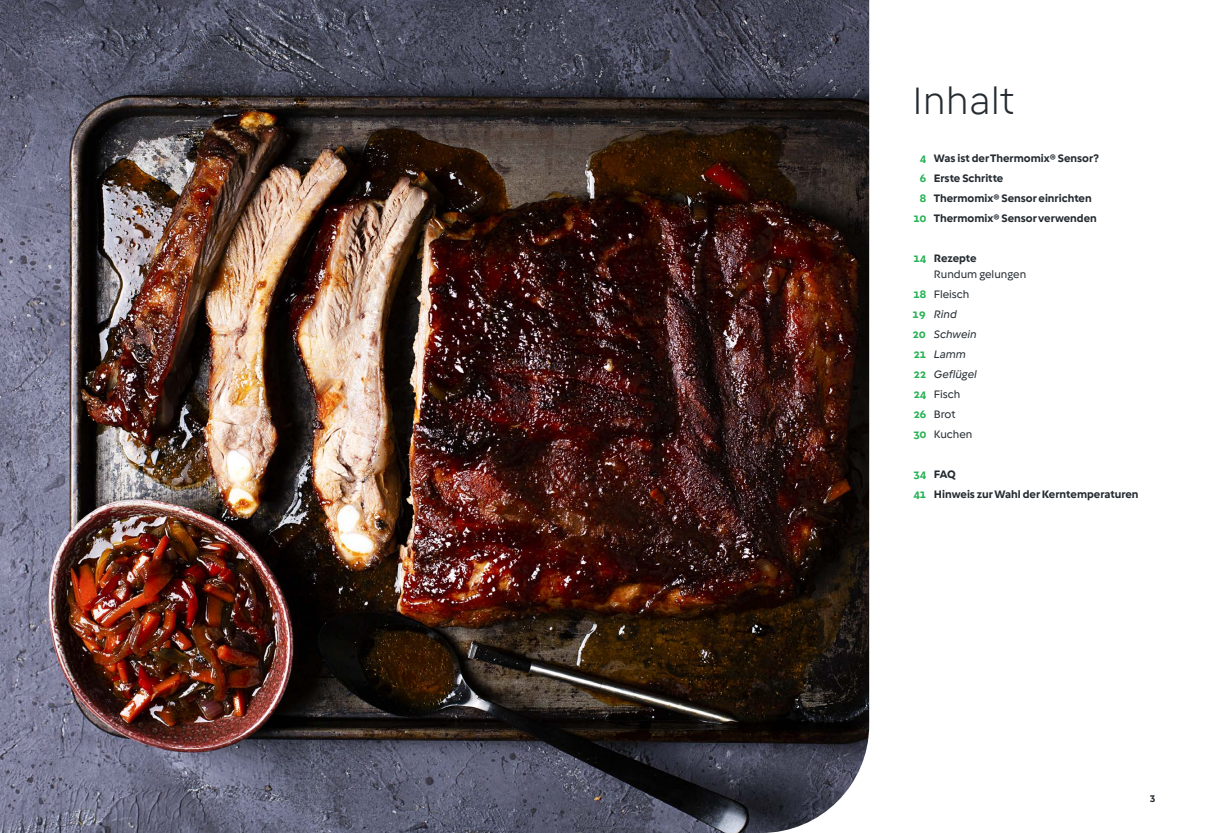
<style>
.page{position:relative;width:1205px;height:833px;background:#fff}
.page>*{position:absolute;margin:0;border:0;box-sizing:border-box;transform-origin:0 0}
.s_headline_1{font:300 40px "Vorwerk";color:#242b31}
.s_content{font:700 11.25px "Vorwerk";color:#242b31}
.s_content-2{font:11.25px/16px "Vorwerk";color:#242b31}
.s_content-3{font:italic 11.25px "Vorwerk";color:#242b31}
.s_runningTitle{font:700 10px "Vorwerk";color:#242b31}
.s1{color:#27b255}
.s2{font-weight:700;color:#27b255}
.s3{font-weight:700}
.s4{font-weight:700;font-style:normal;color:#27b255}
</style>
<div class="page">
<img style="left:0;top:0;width:869px;height:833px">
<p class="s_headline_1" style="left:912px;top:74px;width:103px">Inhalt</p>
<p class="s_content" style="left:920px;top:151px;width:180px"><span class="s1">4</span> Was ist der Thermomix® Sensor?</p>
<p class="s_content" style="left:920px;top:171px;width:85px"><span class="s1">6</span> Erste Schritte</p>
<p class="s_content" style="left:920px;top:191px;width:173px"><span class="s1">8</span> Thermomix® Sensor einrichten</p>
<p class="s_content" style="left:913px;top:211px;width:185px"><span class="s1">10</span> Thermomix® Sensor verwenden</p>
<p class="s_content-2" style="left:934px;top:250px;width:94px;text-indent:-20px"><span class="s2">14</span> <span class="s3">Rezepte<br></span>Rundum gelungen</p>
<p class="s_content-2" style="left:913px;top:286px;width:57px"><span class="s2">18</span> Fleisch</p>
<p class="s_content-3" style="left:912px;top:307px;width:46px"><span class="s4">19</span> Rind</p>
<p class="s_content-3" style="left:912px;top:327px;width:66px"><span class="s4">20</span> Schwein</p>
<p class="s_content-3" style="left:913px;top:347px;width:54px"><span class="s4">21</span> Lamm</p>
<p class="s_content-3" style="left:913px;top:367px;width:65px"><span class="s4">22</span> Geflügel</p>
<p class="s_content-2" style="left:913px;top:386px;width:48px"><span class="s2">24</span> Fisch</p>
<p class="s_content-2" style="left:913px;top:406px;width:44px"><span class="s2">26</span> Brot</p>
<p class="s_content-2" style="left:913px;top:426px;width:60px"><span class="s2">30</span> Kuchen</p>
<p class="s_content" style="left:913px;top:467px;width:44px"><span class="s1">34</span> FAQ</p>
<p class="s_content" style="left:913px;top:487px;width:227px"><span class="s1">41</span> Hinweis zur Wahl der Kerntemperaturen</p>
<p class="s_runningTitle" style="left:1149px;top:792px;width:7px">3</p>
</div>
